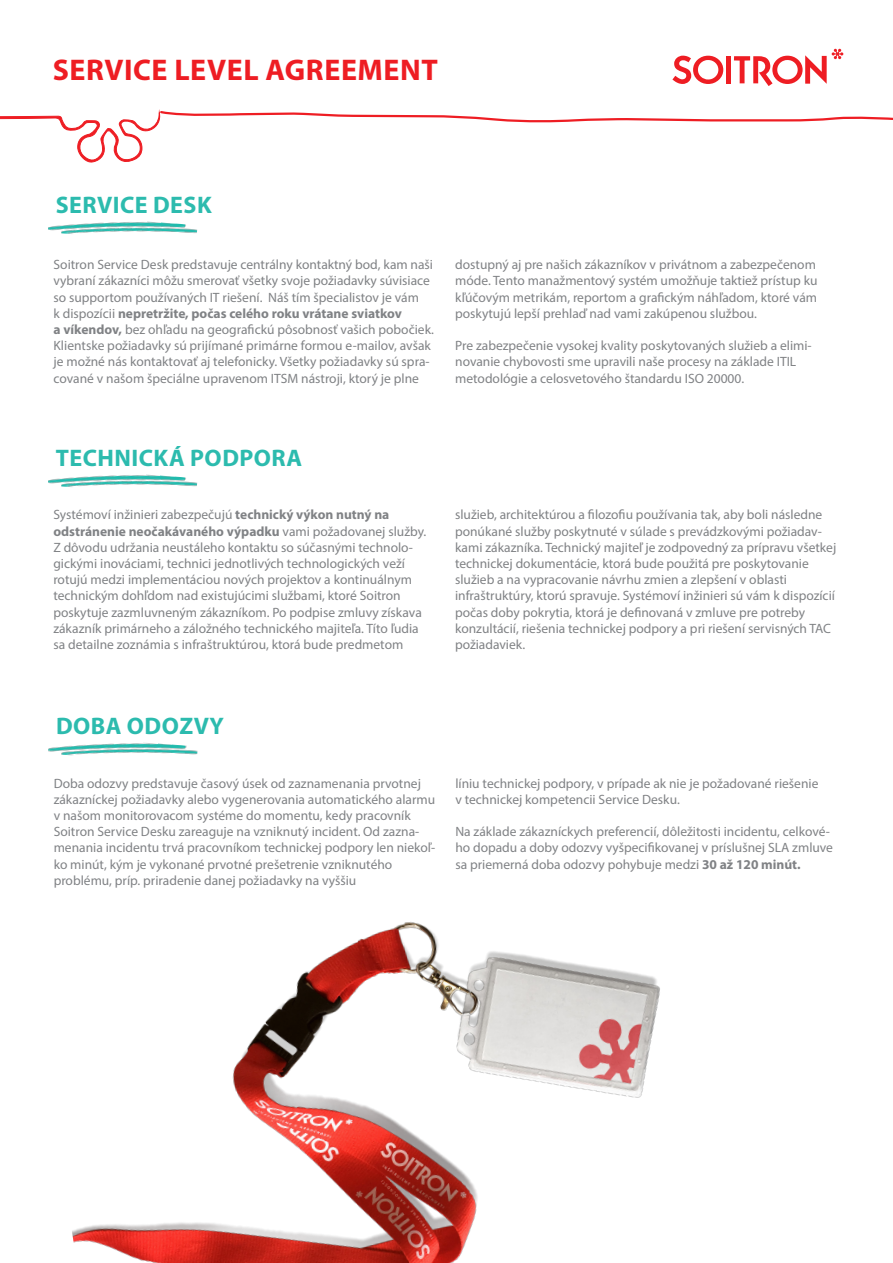
<style>
.page{position:relative;width:893px;height:1263px;background:#fff}
.page>*{position:absolute;margin:0;border:0;box-sizing:border-box;transform-origin:0 0}
.t1{font:700 30px "Myriad Pro";letter-spacing:.02em;color:#ee1d23}
.t2{font:700 24px "Myriad Pro";letter-spacing:.02em;color:#2cbbae}
.t3{font:13.5px/16.2px "Myriad Pro";color:#808285}
.s1{font-weight:700}
</style>
<div class="page">
<svg style="left:0;top:49px;width:893px;height:114px"></svg>
<img style="left:48px;top:221px;width:149px;height:13px">
<img style="left:48px;top:474px;width:149px;height:13px">
<img style="left:48px;top:742px;width:150px;height:14px">
<img style="left:72px;top:922px;width:588px;height:341px">
<p class="t1" style="left:53px;top:51px;width:387px">SERVICE LEVEL AGREEMENT</p>
<p class="t2" style="left:56px;top:189px;width:157px">SERVICE DESK</p>
<p class="t3" style="left:54px;top:256px;width:382px">Soitron Service Desk predstavuje centrálny kontaktný bod, kam naši vybraní zákazníci môžu smerovať všetky svoje požiadavky súvisiace so supportom používaných IT riešení. Náš tím špecialistov je vám<br>k dispozícii <span class="s1">nepretržite, počas celého roku vrátane sviatkov<br>a víkendov,</span> bez ohľadu na geografickú pôsobnosť vašich pobočiek.</p>
<p class="t3" style="left:54px;top:337px;width:379px;text-align:justify">Klientske požiadavky sú prijímané primárne formou e-mailov, avšak je možné nás kontaktovať aj telefonicky. Všetky požiadavky sú spra&shy;cované v našom špeciálne upravenom ITSM nástroji, ktorý je plne</p>
<p class="t3" style="left:455px;top:256px;width:364px">dostupný aj pre našich zákazníkov v privátnom a zabezpečenom móde. Tento manažmentový systém umožňuje taktiež prístup ku kľúčovým metrikám, reportom a grafickým náhľadom, ktoré vám poskytujú lepší prehlaď nad vami zakúpenou službou.</p>
<p class="t3" style="left:455px;top:337px;width:358px">Pre zabezpečenie vysokej kvality poskytovaných služieb a elimi&shy;novanie chybovosti sme upravili naše procesy na základe ITIL metodológie a celosvetového štandardu ISO 20000.</p>
<p class="t2" style="left:56px;top:442px;width:248px">TECHNICKÁ PODPORA</p>
<p class="t3" style="left:53px;top:506px;width:374px">Systémoví inžinieri zabezpečujú <span class="s1">technický výkon nutný na odstránenie neočakávaného výpadku</span> vami požadovanej služby.<br>Z dôvodu udržania neustáleho kontaktu so súčasnými technolo&shy;gickými inováciami, technici jednotlivých technologických veží rotujú medzi implementáciou nových projektov a kontinuálnym technickým dohľdom nad existujúcimi službami, ktoré Soitron poskytuje zazmluvneným zákazníkom. Po podpise zmluvy získava zákazník primárneho a záložného technického majiteľa. Títo ľudia sa detailne zoznámia s infraštruktúrou, ktorá bude predmetom</p>
<p class="t3" style="left:455px;top:506px;width:383px">služieb, architektúrou a filozofiu používania tak, aby boli následne ponúkané služby poskytnuté v súlade s prevádzkovými požiadav&shy;kami zákazníka. Technický majiteľ je zodpovedný za prípravu všetkej technickej dokumentácie, ktorá bude použitá pre poskytovanie služieb a na vypracovanie návrhu zmien a zlepšení v oblasti infraštruktúry, ktorú spravuje. Systémoví inžinieri sú vám k dispozícií počas doby pokrytia, ktorá je definovaná v zmluve pre potreby konzultácií, riešenia technickej podpory a pri riešení servisných TAC požiadaviek.</p>
<p class="t2" style="left:56px;top:710px;width:169px">DOBA ODOZVY</p>
<p class="t3" style="left:54px;top:775px;width:383px">Doba odozvy predstavuje časový úsek od zaznamenania prvotnej zákazníckej požiadavky alebo vygenerovania automatického alarmu v našom monitorovacom systéme do momentu, kedy pracovník Soitron Service Desku zareaguje na vzniknutý incident. Od zazna&shy;menania incidentu trvá pracovníkom technickej podpory len niekoľ&shy;ko minút, kým je vykonané prvotné prešetrenie vzniknutého problému, príp. priradenie danej požiadavky na vyššiu</p>
<p class="t3" style="left:455px;top:775px;width:365px">líniu technickej podpory, v prípade ak nie je požadované riešenie v technickej kompetencii Service Desku.</p>
<p class="t3" style="left:455px;top:823px;width:379px">Na základe zákazníckych preferencií, dôležitosti incidentu, celkové&shy;ho dopadu a doby odozvy vyšpecifikovanej v príslušnej SLA zmluve sa priemerná doba odozvy pohybuje medzi <span class="s1">30 až 120 minút.</span></p>
</div>
